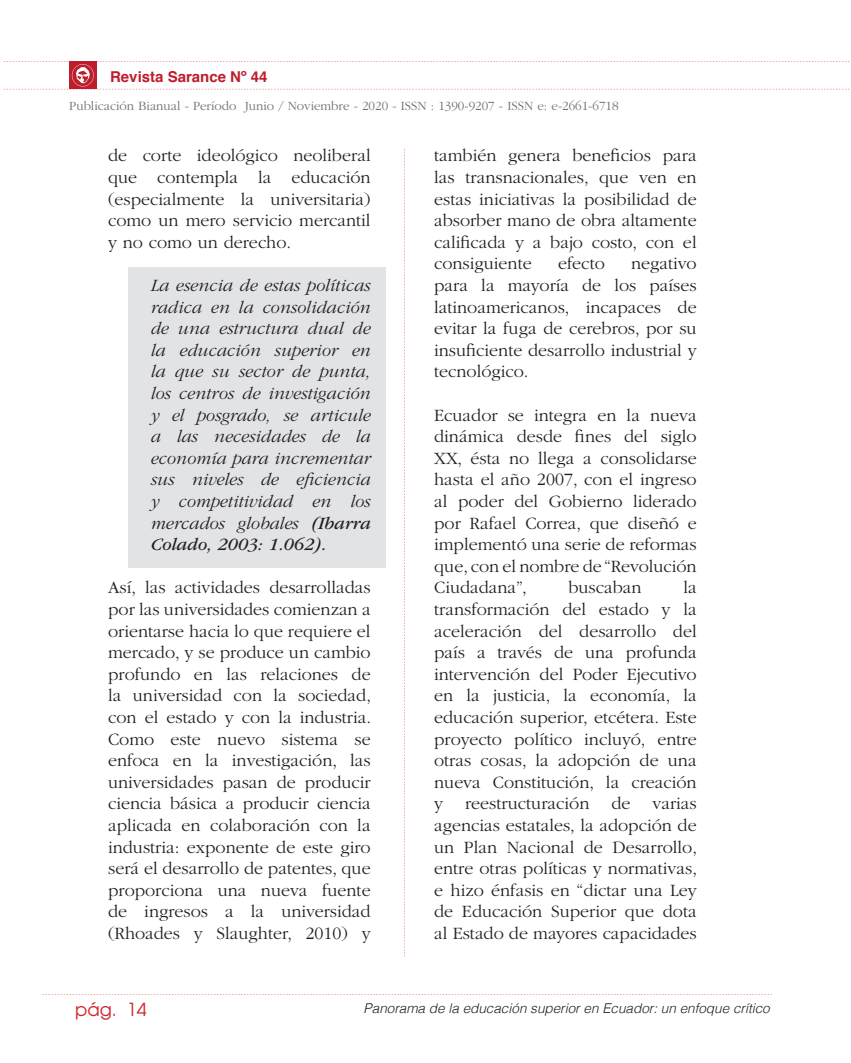
<style>
.page{position:relative;width:851px;height:1063px;background:#fff}
.page>*{position:absolute;margin:0;border:0;box-sizing:border-box;transform-origin:0 0}
.t1{font:300 18px/21.6px "ITC Garamond Std";color:#231f20;text-align:justify}
.t2{font:italic 300 18px/21.6px "ITC Garamond Std";color:#231f20;text-align:justify}
.t3{font:18px "Avant Garde";color:#d1232a}
.t4{font:700 15px "Helvetica";color:#be1d2c}
.t5{font:italic 300 13.5px "Helvetica";color:#231f20}
.t6{font:300 13.05px "ITC Garamond Std";color:#6c6d70}
.s1{font-weight:400}
</style>
<div class="page">
<svg style="left:42px;top:994px;width:729px;height:1px"></svg>
<svg style="left:4px;top:62px;width:845px;height:28px"></svg>
<svg style="left:404px;top:149px;width:1px;height:808px"></svg>
<div style="left:128px;top:267px;width:257px;height:301px;background:#e2e3e5"></div>
<p class="t4" style="left:110px;top:70px;width:159px">Revista Sarance Nº 44</p>
<p class="t6" style="left:69px;top:99px;width:551px">Publicación Bianual - Período Junio / Noviembre - 2020 - ISSN : 1390-9207 - ISSN e: e-2661-6718</p>
<p class="t1" style="left:108px;top:145px;width:264px">de corte ideológico neoliberal que contempla la educación (especialmente la universitaria) como un mero servicio mercantil y no como un derecho.</p>
<p class="t2" style="left:151px;top:275px;width:221px">La esencia de estas políticas radica en la consolidación de una estructura dual de la educación superior en la que su sector de punta, los centros de investigación y el posgrado, se articule a las necesidades de la economía para incrementar sus niveles de eficiencia y competitividad en los mercados globales <span class="s1">(Ibarra Colado, 2003: 1.062).</span></p>
<p class="t1" style="left:108px;top:577px;width:264px">Así, las actividades desarrolladas por las universidades comienzan a orientarse hacia lo que requiere el mercado, y se produce un cambio profundo en las relaciones de la universidad con la sociedad, con el estado y con la industria.<br>Como este nuevo sistema se enfoca en la investigación, las universidades pasan de producir ciencia básica a producir ciencia aplicada en colaboración con la industria: exponente de este giro será el desarrollo de patentes, que proporciona una nueva fuente de ingresos a la universidad (Rhoades y Slaughter, 2010) y</p>
<p class="t1" style="left:434px;top:145px;width:264px">también genera beneficios para las transnacionales, que ven en estas iniciativas la posibilidad de absorber mano de obra altamente calificada y a bajo costo, con el consiguiente</p>
<p class="t1" style="left:558px;top:253px;width:48px">efecto</p>
<p class="t1" style="left:434px;top:253px;width:264px;text-indent:197px">negativo para la mayoría de los países latinoamericanos, incapaces de evitar la fuga de cerebros, por su insuficiente desarrollo industrial y tecnológico.</p>
<p class="t1" style="left:434px;top:404px;width:264px">Ecuador se integra en la nueva dinámica desde fines del siglo XX, ésta no llega a consolidarse hasta el año 2007, con el ingreso al poder del Gobierno liderado por Rafael Correa, que diseñó e implementó una serie de reformas que, con el nombre de “Revolución Ciudadana”,</p>
<p class="t1" style="left:434px;top:577px;width:264px;text-indent:249px">la transformación del estado y la aceleración del desarrollo del país a través de una profunda intervención del Poder Ejecutivo en la justicia, la economía, la educación superior, etcétera. Este proyecto político incluyó, entre otras cosas, la adopción de una nueva Constitución, la creación y reestructuración de varias agencias estatales, la adopción de un Plan Nacional de Desarrollo, entre otras políticas y normativas, e hizo énfasis en “dictar una Ley de Educación Superior que dota al Estado de mayores capacidades</p>
<p class="t1" style="left:568px;top:577px;width:75px">buscaban</p>
<p class="t3" style="left:75px;top:998px;width:73px">pág. 14</p>
<p class="t5" style="left:363px;top:1002px;width:407px">Panorama de la educación superior en Ecuador: un enfoque crítico</p>
</div>
